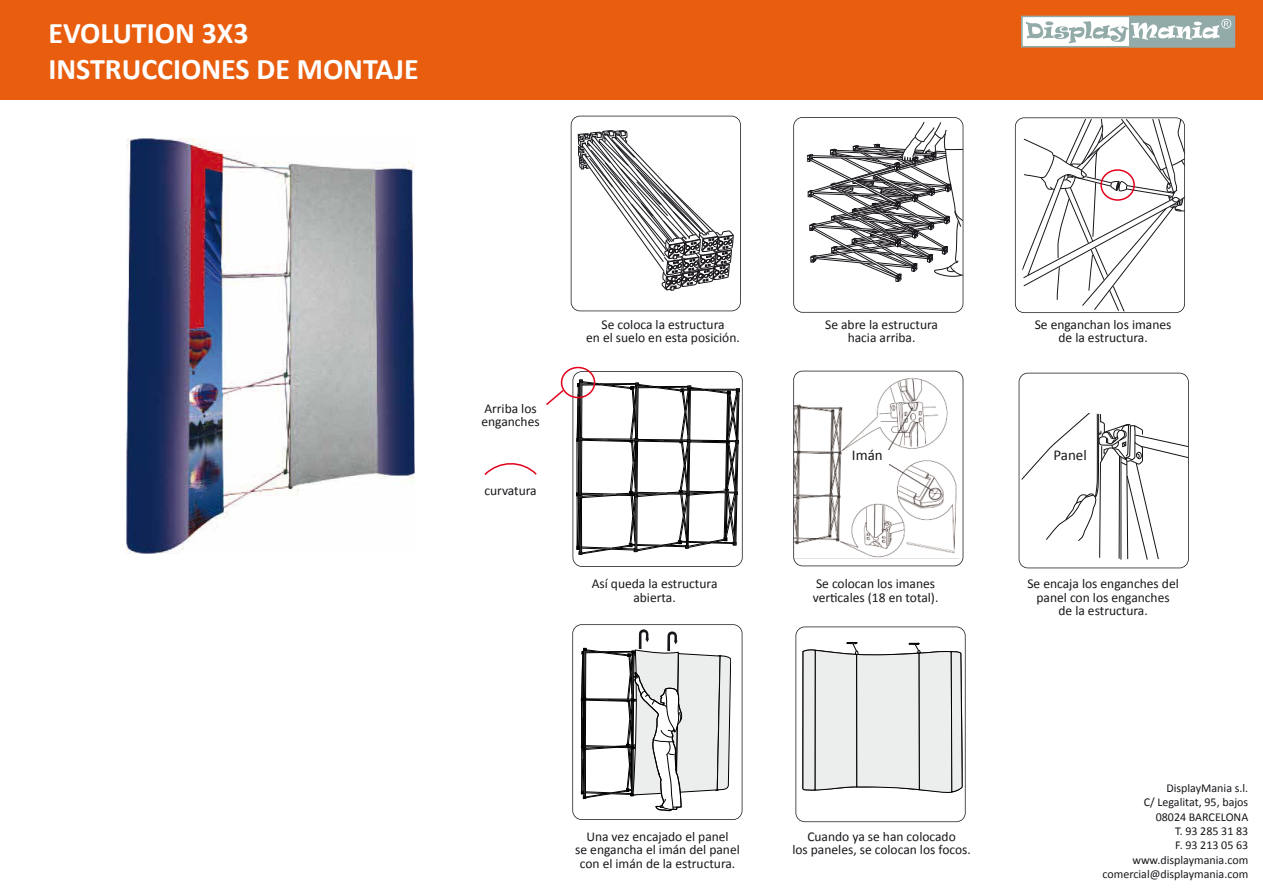
<style>
.page{position:relative;width:1263px;height:893px;background:#fff}
.page>*{position:absolute;margin:0;border:0;box-sizing:border-box;transform-origin:0 0}
.t1{font:700 30px/36px "Calibri";color:#fff}
.t2{font:15px "Calibri";color:#1a171c}
.t3{font:13.5px/13.5px "Calibri";color:#1a171c;text-align:center}
.t4{font:12px/14.4px "Calibri";color:#1a171c;text-align:right}
</style>
<div class="page">
<svg style="left:571px;top:116px;width:170px;height:195px"></svg>
<svg style="left:793px;top:117px;width:170px;height:196px"></svg>
<svg style="left:1015px;top:117px;width:170px;height:196px"></svg>
<svg style="left:572px;top:371px;width:171px;height:196px"></svg>
<svg style="left:793px;top:371px;width:170px;height:195px"></svg>
<svg style="left:1019px;top:373px;width:170px;height:195px"></svg>
<svg style="left:572px;top:624px;width:170px;height:196px"></svg>
<svg style="left:795px;top:626px;width:170px;height:196px"></svg>
<img style="left:126px;top:138px;width:289px;height:415px">
<div style="left:0;top:0;width:1263px;height:99px;background:#e95d0f"></div>
<div style="left:1022px;top:16px;width:212px;height:31px;background:#fff"></div>
<div style="left:1021px;top:16px;width:214px;height:31px;border:2px solid #92aba9"></div>
<div style="left:1129px;top:16px;width:106px;height:31px;background:#92aba9"></div>
<svg style="left:1026px;top:19px;width:205px;height:24px"></svg>
<div style="left:1100px;top:169px;width:35px;height:32px;border:2px solid #e2001a;border-radius:50%"></div>
<div style="left:561px;top:367px;width:34px;height:31px;border:2px solid #e2001a;border-radius:50%"></div>
<svg style="left:546px;top:388px;width:19px;height:17px"></svg>
<svg style="left:484px;top:463px;width:53px;height:12px"></svg>
<div style="left:846px;top:450px;width:42px;height:15px;background:#fff"></div>
<h1 class="t1" style="left:48px;top:14px;width:372px">EVOLUTION 3X3<br>INSTRUCCIONES DE MONTAJE</h1>
<p class="t3" style="left:481px;top:401px;width:60px;text-align:left">Arriba los enganches</p>
<p class="t3" style="left:484px;top:483px;width:54px">curvatura</p>
<p class="t3" style="left:586px;top:317px;width:155px">Se coloca la estructura<br>en el suelo en esta posición.</p>
<p class="t3" style="left:825px;top:317px;width:114px">Se abre la estructura hacia arriba.</p>
<p class="t3" style="left:1035px;top:317px;width:138px">Se enganchan los imanes de la estructura.</p>
<p class="t3" style="left:592px;top:576px;width:127px">Así queda la estructura abierta.</p>
<p class="t2" style="left:852px;top:446px;width:32px">Imán</p>
<p class="t2" style="left:1053px;top:446px;width:35px">Panel</p>
<p class="t3" style="left:813px;top:576px;width:127px;text-align:left">Se colocan los imanes verticales (18 en total).</p>
<p class="t3" style="left:1027px;top:576px;width:153px">Se encaja los enganches del panel con los enganches<br>de la estructura.</p>
<p class="t3" style="left:575px;top:829px;width:166px">Una vez encajado el panel<br>se engancha el imán del panel con el imán de la estructura.</p>
<p class="t3" style="left:792px;top:829px;width:180px">Cuando ya se han colocado<br>los paneles, se colocan los focos.</p>
<p class="t4" style="left:1102px;top:780px;width:147px">DisplayMania s.l.<br>C/ Legalitat, 95, bajos<br>08024 BARCELONA<br>T. 93 285 31 83<br>F. 93 213 05 63 www.displaymania.com comercial@displaymania.com</p>
</div>
